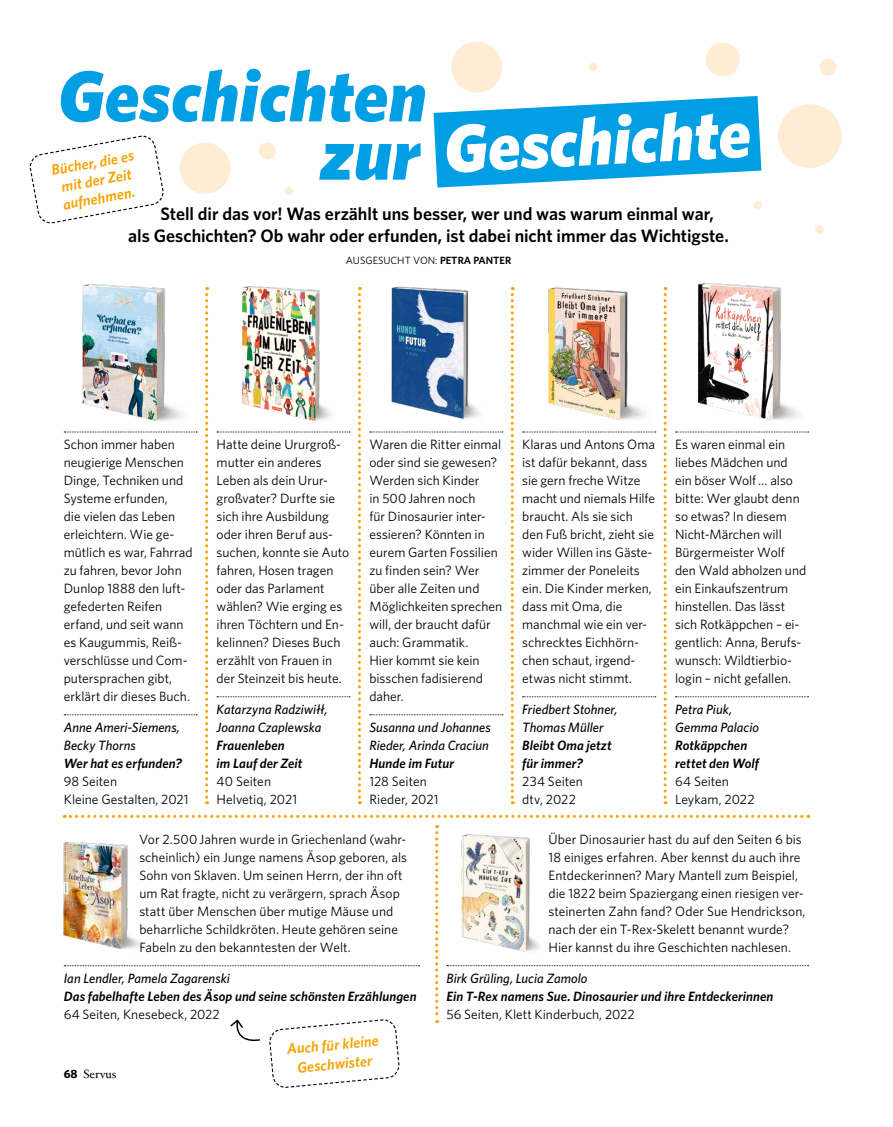
<style>
.page{position:relative;width:893px;height:1127px;background:#fff}
.page>*{position:absolute;margin:0;border:0;box-sizing:border-box;transform-origin:0 0}
.t1{font:italic 900 72px/58.2px "Whitney";color:#009ee3;text-align:right}
.t2{font:italic 900 67.5px "Whitney";color:#fff}
.t3{font:600 18px/22.5px "Whitney";color:#000}
.t4{font:italic 600 15px/18px "Whitney";color:#f6a200;text-align:center}
.t5{font:13.5px/18px "Whitney";color:#000}
.t6{font:italic 500 13.5px/18px "Whitney";letter-spacing:.005em;color:#000}
.t7{font:italic 600 13.5px/18px "Whitney";letter-spacing:.005em;color:#000}
.t8{font:12px "Hoefler Txt";letter-spacing:-.005em;color:#000}
.t9{font:10.5px "Whitney";color:#000}
.s1{font-weight:600}
.s2{font-family:"Whitney";font-weight:700}
</style>
<div class="page">
<img style="left:63px;top:284px;width:146px;height:158px">
<div style="left:706px;top:43px;width:34px;height:34px;background:#feedd4;border-radius:50%"></div>
<div style="left:284px;top:187px;width:9px;height:8px;background:#feedd4;border-radius:50%"></div>
<div style="left:589px;top:63px;width:8px;height:8px;background:#feedd4;border-radius:50%"></div>
<div style="left:819px;top:59px;width:17px;height:17px;background:#feedd4;border-radius:50%"></div>
<div style="left:815px;top:225px;width:9px;height:9px;background:#feedd4;border-radius:50%"></div>
<div style="left:753px;top:201px;width:9px;height:8px;background:#feedd4;border-radius:50%"></div>
<div style="left:259px;top:142px;width:17px;height:17px;background:#feedd4;border-radius:50%"></div>
<div style="left:180px;top:143px;width:51px;height:51px;background:#feedd4;border-radius:50%"></div>
<div style="left:451px;top:42px;width:51px;height:51px;background:#feedd4;border-radius:50%"></div>
<div style="left:778px;top:104px;width:64px;height:64px;background:#feedd4;border-radius:50%"></div>
<img style="left:63px;top:842px;width:78px;height:107px">
<svg style="left:64px;top:432px;width:120px;height:1px"></svg>
<svg style="left:64px;top:714px;width:133px;height:1px"></svg>
<svg style="left:447px;top:965px;width:361px;height:1px"></svg>
<svg style="left:435px;top:825px;width:3px;height:198px"></svg>
<svg style="left:370px;top:714px;width:133px;height:1px"></svg>
<svg style="left:523px;top:696px;width:133px;height:1px"></svg>
<svg style="left:217px;top:696px;width:133px;height:1px"></svg>
<svg style="left:675px;top:696px;width:133px;height:1px"></svg>
<svg style="left:205px;top:441px;width:3px;height:363px"></svg>
<svg style="left:358px;top:441px;width:3px;height:363px"></svg>
<svg style="left:511px;top:440px;width:3px;height:364px"></svg>
<svg style="left:664px;top:441px;width:3px;height:363px"></svg>
<svg style="left:64px;top:815px;width:738px;height:3px"></svg>
<svg style="left:29px;top:135px;width:135px;height:89px"></svg>
<svg style="left:64px;top:965px;width:355px;height:1px"></svg>
<svg style="left:269px;top:1019px;width:131px;height:69px"></svg>
<svg style="left:230px;top:1019px;width:30px;height:23px"></svg>
<img style="left:664px;top:283px;width:145px;height:158px">
<img style="left:369px;top:286px;width:121px;height:147px">
<img style="left:184px;top:284px;width:178px;height:157px">
<img style="left:490px;top:283px;width:182px;height:157px">
<svg style="left:433px;top:96px;width:328px;height:92px"></svg>
<img style="left:461px;top:834px;width:79px;height:118px">
<h1 class="t1" style="left:58px;top:65px;width:370px">Geschichten zur</h1>
<h2 class="t2" style="left:441px;top:104px;width:309px;rotate:-3deg">Geschichte</h2>
<p class="t4" style="left:50px;top:161px;width:85px;rotate:-10deg">Bücher, die es mit der Zeit aufnehmen.</p>
<h3 class="t3" style="left:128px;top:202px;width:602px;text-indent:32px">Stell dir das vor! Was erzählt uns besser, wer und was warum einmal war, als Geschichten? Ob wahr oder erfunden, ist dabei nicht immer das Wichtigste.</h3>
<p class="t9" style="left:346px;top:254px;width:167px">AUSGESUCHT VON: <span class="s1">PETRA PANTER</span></p>
<p class="t5" style="left:64px;top:435px;width:130px">Schon immer haben neugierige Menschen<br>Dinge, Techniken und<br>Systeme erfunden,<br>die vielen das Leben erleichtern. Wie ge&shy;mütlich es war, Fahrrad zu fahren, bevor John<br>Dunlop 1888 den luft&shy;gefederten Reifen erfand, und seit wann es Kaugummis, Reiß&shy;verschlüsse und Com&shy;putersprachen gibt, erklärt dir dieses Buch.</p>
<p class="t6" style="left:64px;top:718px;width:118px">Anne Ameri-Siemens,<br>Becky Thorns</p>
<p class="t7" style="left:64px;top:754px;width:120px">Wer hat es erfunden?</p>
<p class="t5" style="left:64px;top:772px;width:126px">98 Seiten<br>Kleine Gestalten, 2021</p>
<p class="t5" style="left:217px;top:435px;width:134px">Hatte deine Ururgroß&shy;mutter ein anderes<br>Leben als dein Urur&shy;großvater? Durfte sie sich ihre Ausbildung oder ihren Beruf aus&shy;suchen, konnte sie Auto fahren, Hosen tragen oder das Parlament wählen? Wie erging es ihren Töchtern und En&shy;kelinnen? Dieses Buch erzählt von Frauen in der Steinzeit bis heute.</p>
<p class="t6" style="left:217px;top:700px;width:112px">Katarzyna Radziwiłł,<br>Joanna Czaplewska</p>
<p class="t7" style="left:217px;top:736px;width:87px">Frauenleben<br>im Lauf der Zeit</p>
<p class="t5" style="left:217px;top:772px;width:82px">40 Seiten<br>Helvetiq, 2021</p>
<p class="t5" style="left:369px;top:435px;width:134px">Waren die Ritter einmal oder sind sie gewesen?<br>Werden sich Kinder<br>in 500Jahren noch<br>für Dinosaurier inter&shy;essieren? Könnten in eurem Garten Fossilien zu finden sein? Wer über alle Zeiten und<br>Möglichkeiten sprechen will, der braucht dafür auch: Grammatik.<br>Hier kommt sie kein bisschen fadisierend daher.</p>
<p class="t6" style="left:369px;top:718px;width:123px">Susanna und Johannes<br>Rieder, Arinda Craciun</p>
<p class="t7" style="left:369px;top:754px;width:86px">Hunde im Futur</p>
<p class="t5" style="left:369px;top:772px;width:71px">128 Seiten<br>Rieder, 2021</p>
<p class="t5" style="left:522px;top:435px;width:134px">Klaras und Antons Oma ist dafür bekannt, dass sie gern freche Witze macht und niemals Hilfe braucht. Als sie sich den Fuß bricht, zieht sie wider Willen ins Gäste&shy;zimmer der Poneleits ein. Die Kinder merken, dass mit Oma, die manchmal wie ein ver&shy;schrecktes Eichhörn&shy;chen schaut, irgend&shy;etwas nicht stimmt.</p>
<p class="t6" style="left:522px;top:700px;width:97px">Friedbert Stohner,<br>Thomas Müller</p>
<p class="t7" style="left:522px;top:736px;width:91px">Bleibt Oma jetzt für immer?</p>
<p class="t5" style="left:522px;top:772px;width:62px">234 Seiten dtv, 2022</p>
<p class="t5" style="left:675px;top:435px;width:133px">Es waren einmal ein liebes Mädchen und ein böser Wolf… also bitte: Wer glaubt denn so etwas? In diesem<br>Nicht-Märchen will<br>Bürgermeister Wolf den Wald abholzen und ein Einkaufszentrum hinstellen. Das lässt sich Rotkäppchen – ei&shy;gentlich: Anna, Berufs&shy;wunsch: Wildtierbio&shy;login – nicht gefallen.</p>
<p class="t6" style="left:675px;top:700px;width:85px">Petra Piuk,<br>Gemma Palacio</p>
<p class="t7" style="left:675px;top:736px;width:86px">Rotkäppchen rettet den Wolf</p>
<p class="t5" style="left:675px;top:772px;width:81px">64 Seiten<br>Leykam, 2022</p>
<p class="t5" style="left:139px;top:830px;width:269px">Vor 2.500 Jahren wurde in Griechenland (wahr&shy;scheinlich) ein Junge namens Äsop geboren, als Sohn von Sklaven. Um seinen Herrn, der ihn oft um Rat fragte, nicht zu verärgern, sprach Äsop statt über Menschen über mutige Mäuse und beharrliche Schildkröten. Heute gehören seine Fabeln zu den bekanntesten der Welt.</p>
<p class="t6" style="left:64px;top:969px;width:168px">Ian Lendler, Pamela Zagarenski</p>
<p class="t7" style="left:64px;top:987px;width:354px">Das fabelhafte Leben des Äsop und seine schönsten Erzählungen</p>
<p class="t5" style="left:64px;top:1005px;width:158px">64 Seiten, Knesebeck, 2022</p>
<p class="t4" style="left:286px;top:1039px;width:94px;line-height:19.5px;rotate:-5deg">Auch für kleine<br>Geschwister</p>
<p class="t8" style="left:64px;top:1065px;width:54px"><span class="s2">68</span> Servus</p>
<p class="t5" style="left:549px;top:830px;width:259px">Über Dinosaurier hast du auf den Seiten 6 bis 18 einiges erfahren. Aber kennst du auch ihre Entdeckerinnen? Mary Mantell zum Beispiel, die 1822 beim Spaziergang einen riesigen ver&shy;steinerten Zahn fand? Oder Sue Hendrickson, nach der ein T-Rex-Skelett benannt wurde?<br>Hier kannst du ihre Geschichten nachlesen.</p>
<p class="t6" style="left:446px;top:969px;width:142px">Birk Grüling, Lucia Zamolo</p>
<p class="t7" style="left:446px;top:987px;width:328px">Ein T-Rex namens Sue. Dinosaurier und ihre Entdeckerinnen</p>
<p class="t5" style="left:446px;top:1005px;width:190px">56 Seiten, Klett Kinderbuch, 2022</p>
</div>
